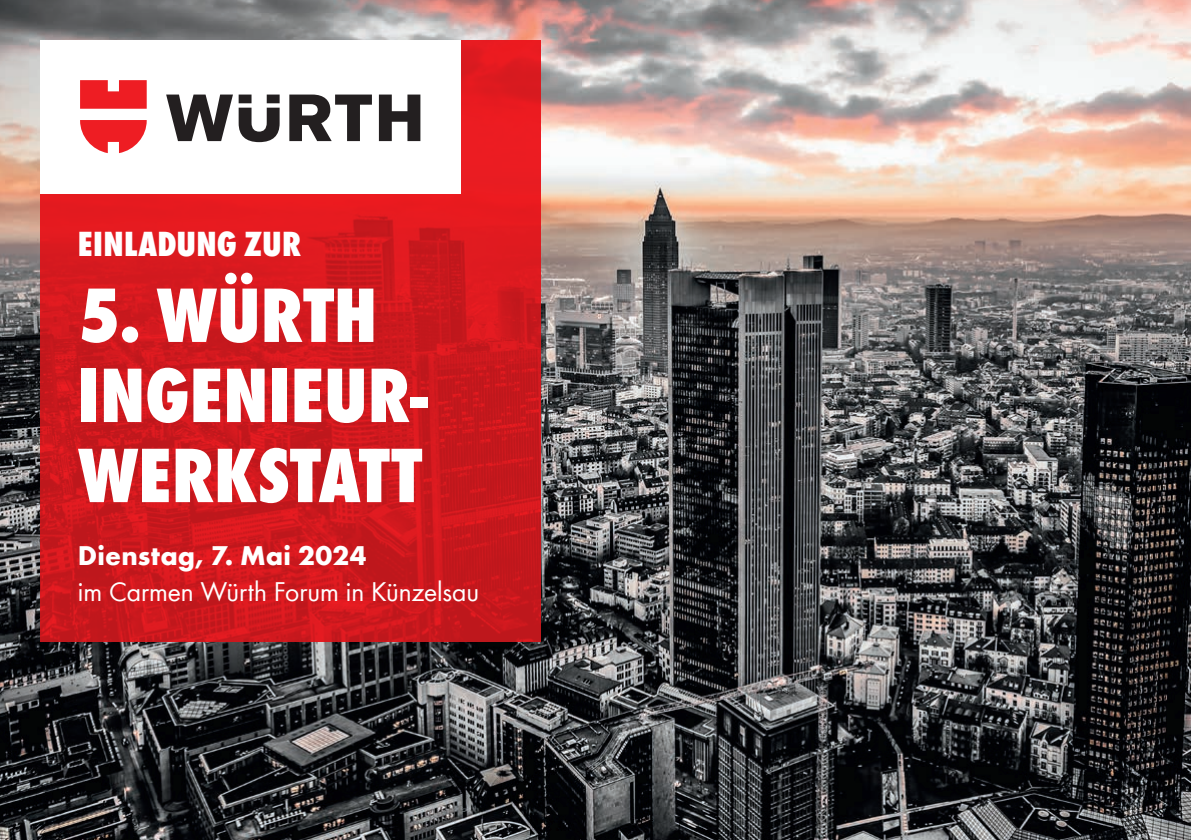
<style>
.page{position:relative;width:1191px;height:840px;background:#fff}
.page>*{position:absolute;margin:0;border:0;box-sizing:border-box;transform-origin:0 0}
.t1{font:800 condensed 80px/80px "Wuerth";color:#fff}
.t2{font:800 condensed 36px "Wuerth";letter-spacing:.01em;color:#fff}
.t3{font:28px "Wuerth";letter-spacing:-.005em;color:#fff}
.t4{font:700 28px "Wuerth";letter-spacing:.01em;color:#fff}
</style>
<div class="page">
<img style="left:0;top:0;width:1191px;height:839px">
<svg style="left:40px;top:40px;width:500px;height:600px;background:#d2191e"></svg>
<div style="left:40px;top:40px;width:420px;height:153px;background:#fff"></div>
<svg style="left:166px;top:94px;width:254px;height:48px"></svg>
<svg style="left:80px;top:80px;width:67px;height:73px"></svg>
<p class="t2" style="left:78px;top:219px;width:225px">EINLADUNG ZUR</p>
<h1 class="t1" style="left:78px;top:270px;width:351px">5. WÜRTH<br>INGENIEUR-<br>WERKSTATT</h1>
<p class="t4" style="left:78px;top:534px;width:290px">Dienstag, 7. Mai 2024</p>
<p class="t3" style="left:78px;top:572px;width:403px">im Carmen Würth Forum in Künzelsau</p>
</div>
